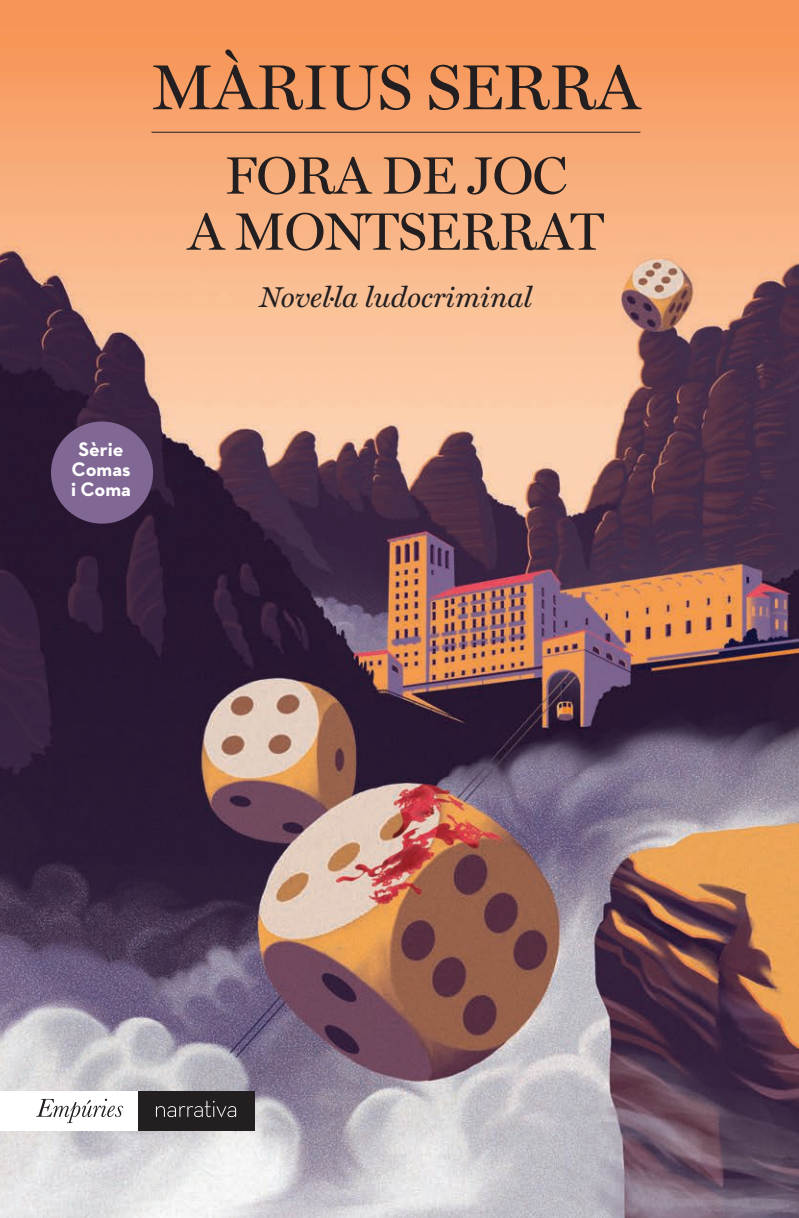
<style>
.page{position:relative;width:799px;height:1218px;background:#fff}
.page>*{position:absolute;margin:0;border:0;box-sizing:border-box;transform-origin:0 0}
.t1{font:64px "Miller Display";letter-spacing:-.01em;color:#231f20}
.t2{font:53px/56px "Miller Display";letter-spacing:-.02em;color:#231f20;text-align:center}
.t3{font:italic 28.8px "Miller Text";color:#231f20}
.t4{font:700 20px/20px "Neutra Text";color:#fff;text-align:center}
</style>
<div class="page">
<img style="left:0;top:0;width:799px;height:1217px">
<hr style="left:151px;top:132px;width:489px;height:1px;background:#231f20">
<div style="left:138px;top:1090px;width:116px;height:40px;background:#231f20"></div>
<svg style="left:156px;top:1100px;width:80px;height:16px"></svg>
<div style="left:0;top:1090px;width:138px;height:40px;background:#fff"></div>
<svg style="left:36px;top:1098px;width:87px;height:24px"></svg>
<div style="left:51px;top:421px;width:102px;height:102px;background:#816894;border-radius:50%"></div>
<p class="t1" style="left:152px;top:49px;width:489px">MÀRIUS SERRA</p>
<p class="t2" style="left:188px;top:147px;width:418px">FORA DE JOC<br>A MONTSERRAT</p>
<p class="t3" style="left:260px;top:280px;width:274px">Novel·la ludocriminal</p>
<p class="t4" style="left:71px;top:438px;width:61px">Sèrie<br>Comas i Coma</p>
</div>
